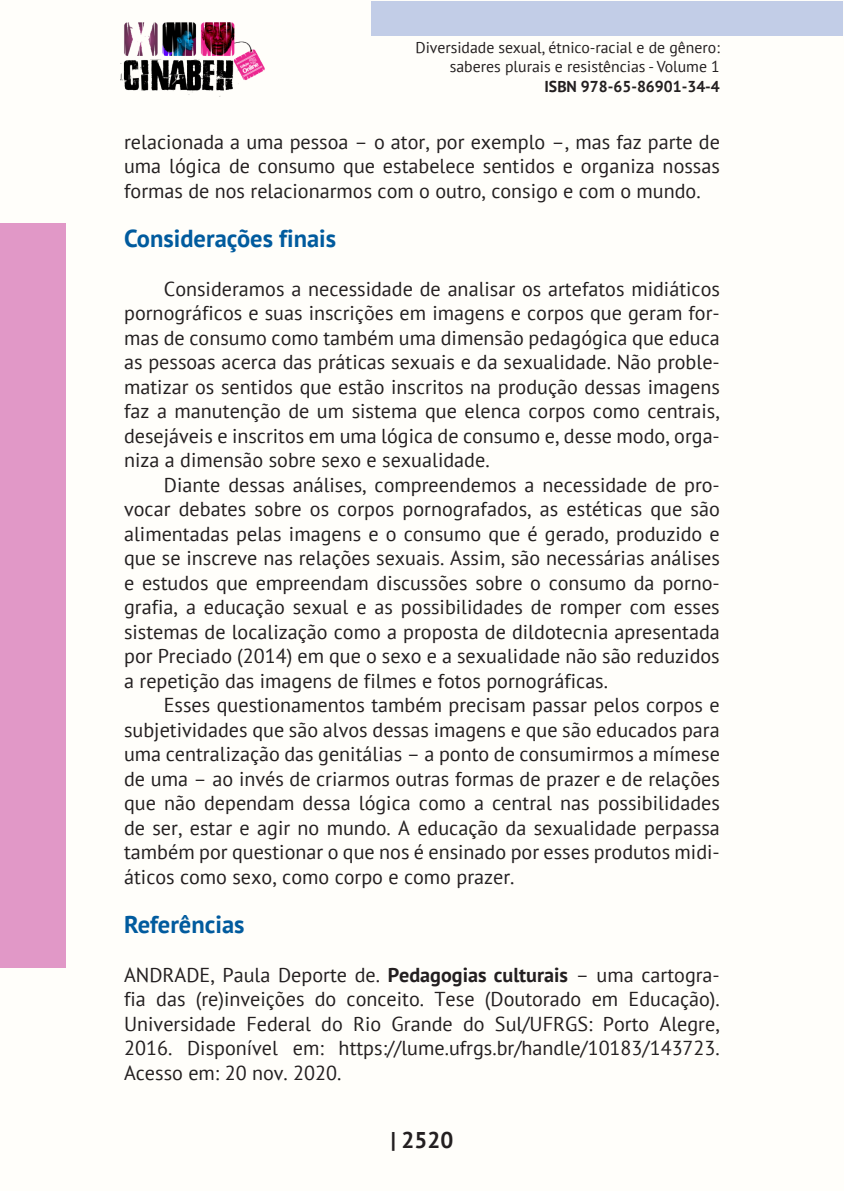
<style>
.page{position:relative;width:844px;height:1191px;background:#fff}
.page>*{position:absolute;margin:0;border:0;box-sizing:border-box;transform-origin:0 0}
._9_SUBTÍTULOS{font:700 24.5px "PT Sans";color:#015b9e}
.t1{font:700 22.75px "PT Sans";color:#231f20}
._8_CORPO{font:20.12px/24.5px "PT Sans";color:#231f20;text-align:justify}
._11_REFERENCIAS{font:20.12px/24.5px "PT Sans";color:#231f20;text-align:justify}
.t2{font:15.75px/18.9px "PT Sans";color:#231f20;text-align:right}
.t3{font:700 15.75px "PT Sans";color:#231f20}
.s1{font-weight:700}
</style>
<div class="page">
<div style="left:0;top:0;width:843px;height:1191px;background:#fffefa"></div>
<div style="left:371px;top:1px;width:471px;height:35px;background:#c2cde7"></div>
<div style="left:0;top:223px;width:65px;height:744px;background:#e198c7"></div>
<img style="left:120px;top:22px;width:144px;height:75px">
<p class="t2" style="left:415px;top:38px;width:306px">Diversidade sexual, étnico-racial e de gênero: saberes plurais e resistências - Volume 1</p>
<p class="t3" style="left:544px;top:76px;width:177px">ISBN 978-65-86901-34-4</p>
<p class="_8_CORPO" style="left:124px;top:129px;width:597px">relacionada a uma pessoa – o ator, por exemplo –, mas faz parte de uma lógica de consumo que estabelece sentidos e organiza nossas formas de nos relacionarmos com o outro, consigo e com o mundo.</p>
<p class="_9_SUBTÍTULOS" style="left:124px;top:222px;width:213px">Considerações finais</p>
<p class="_8_CORPO" style="left:124px;top:276px;width:597px;text-indent:40px">Consideramos a necessidade de analisar os artefatos midiáticos pornográficos e suas inscrições em imagens e corpos que geram for&shy;mas de consumo como também uma dimensão pedagógica que educa as pessoas acerca das práticas sexuais e da sexualidade. Não proble&shy;matizar os sentidos que estão inscritos na produção dessas imagens faz a manutenção de um sistema que elenca corpos como centrais, desejáveis e inscritos em uma lógica de consumo e, desse modo, orga&shy;niza a dimensão sobre sexo e sexualidade.</p>
<p class="_8_CORPO" style="left:124px;top:472px;width:597px;text-indent:40px">Diante dessas análises, compreendemos a necessidade de pro&shy;vocar debates sobre os corpos pornografados, as estéticas que são alimentadas pelas imagens e o consumo que é gerado, produzido e que se inscreve nas relações sexuais. Assim, são necessárias análises e estudos que empreendam discussões sobre o consumo da porno&shy;grafia, a educação sexual e as possibilidades de romper com esses sistemas de localização como a proposta de dildotecnia apresentada por Preciado (2014) em que o sexo e a sexualidade não são reduzidos a repetição das imagens de filmes e fotos pornográficas.</p>
<p class="_8_CORPO" style="left:124px;top:692px;width:597px;text-indent:40px">Esses questionamentos também precisam passar pelos corpos e subjetividades que são alvos dessas imagens e que são educados para uma centralização das genitálias – a ponto de consumirmos a mímese de uma – ao invés de criarmos outras formas de prazer e de relações que não dependam dessa lógica como a central nas possibilidades de ser, estar e agir no mundo. A educação da sexualidade perpassa também por questionar o que nos é ensinado por esses produtos midi&shy;áticos como sexo, como corpo e como prazer.</p>
<p class="_9_SUBTÍTULOS" style="left:124px;top:908px;width:122px">Referências</p>
<p class="_11_REFERENCIAS" style="left:124px;top:962px;width:597px">ANDRADE, Paula Deporte de. <span class="s1">Pedagogias culturais</span> – uma cartogra&shy;fia das (re)inveições do conceito. Tese (Doutorado em Educação).<br>Universidade Federal do Rio Grande do Sul/UFRGS: Porto Alegre, 2016. Disponível em: https://lume.ufrgs.br/handle/10183/143723.<br>Acesso em: 20 nov. 2020.</p>
<p class="t1" style="left:390px;top:1125px;width:64px">| 2520</p>
</div>
